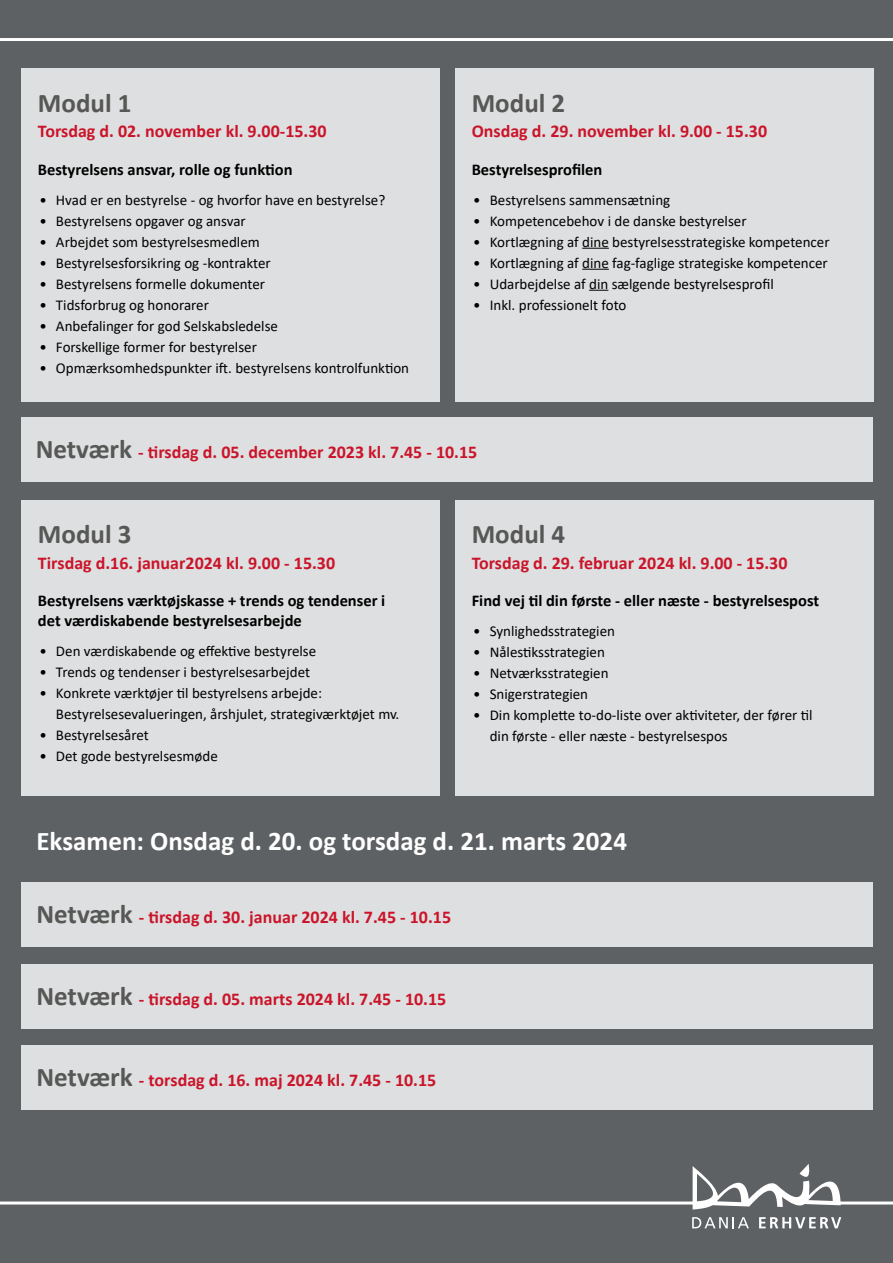
<style>
.page{position:relative;width:893px;height:1263px;background:#5e6164}
.page>*{position:absolute;margin:0;border:0;box-sizing:border-box;transform-origin:0 0}
.t1{font:700 27px "Calibri";color:#fff}
.t2{font:700 27px "Calibri";color:#575756}
.t3{font:700 18px "Calibri";color:#ca142a}
.t4{font:700 16.5px/19.8px "Calibri";color:#000}
.t5{font:15px/21px "Calibri";color:#000}
.s1{font-size:27px;color:#575756}
</style>
<div class="page">
<div style="left:21px;top:68px;width:418px;height:334px;background:#dedfe0"></div>
<svg style="left:692px;top:1217px;width:57px;height:11px"></svg>
<svg style="left:759px;top:1217px;width:82px;height:11px"></svg>
<svg style="left:693px;top:1164px;width:148px;height:46px"></svg>
<hr style="left:0;top:1201px;width:694px;height:3px;background:#fff">
<hr style="left:839px;top:1201px;width:54px;height:3px;background:#fff">
<hr style="left:0;top:38px;width:893px;height:3px;background:#fff">
<div style="left:455px;top:68px;width:418px;height:334px;background:#dedfe0"></div>
<svg style="left:582px;top:248px;width:27px;height:1px"></svg>
<svg style="left:582px;top:269px;width:27px;height:1px"></svg>
<svg style="left:589px;top:290px;width:19px;height:1px"></svg>
<div style="left:21px;top:500px;width:418px;height:295px;background:#dedfe0"></div>
<div style="left:455px;top:500px;width:418px;height:295px;background:#dedfe0"></div>
<div style="left:21px;top:882px;width:852px;height:64px;background:#dedfe0"></div>
<div style="left:21px;top:964px;width:852px;height:64px;background:#dedfe0"></div>
<div style="left:21px;top:1046px;width:852px;height:64px;background:#dedfe0"></div>
<div style="left:21px;top:418px;width:851px;height:64px;background:#dedfe0"></div>
<h1 class="t2" style="left:38px;top:84px;width:95px">Modul 1</h1>
<p class="t3" style="left:38px;top:119px;width:290px">Torsdag d. 02. november kl. 9.00-15.30</p>
<p class="t4" style="left:38px;top:159px;width:256px">Bestyrelsens ansvar, rolle og funktion</p>
<p class="t5" style="left:39px;top:189px;width:347px">• Hvad er en bestyrelse - og hvorfor have en bestyrelse?</p>
<p class="t5" style="left:39px;top:210px;width:208px">• Bestyrelsens opgaver og ansvar</p>
<p class="t5" style="left:39px;top:231px;width:222px">• Arbejdet som bestyrelsesmedlem</p>
<p class="t5" style="left:39px;top:252px;width:233px">• Bestyrelsesforsikring og -kontrakter</p>
<p class="t5" style="left:39px;top:273px;width:227px">• Bestyrelsens formelle dokumenter</p>
<p class="t5" style="left:39px;top:294px;width:171px">• Tidsforbrug og honorarer</p>
<p class="t5" style="left:39px;top:315px;width:240px">• Anbefalinger for god Selskabsledelse</p>
<p class="t5" style="left:39px;top:336px;width:219px">• Forskellige former for bestyrelser</p>
<p class="t5" style="left:39px;top:357px;width:371px">• Opmærksomhedspunkter ift. bestyrelsens kontrolfunktion</p>
<h1 class="t2" style="left:472px;top:84px;width:95px">Modul 2</h1>
<p class="t3" style="left:472px;top:119px;width:297px">Onsdag d. 29. november kl. 9.00 - 15.30</p>
<p class="t4" style="left:472px;top:159px;width:132px">Bestyrelsesprofilen</p>
<p class="t5" style="left:473px;top:189px;width:199px">• Bestyrelsens sammensætning</p>
<p class="t5" style="left:473px;top:210px;width:275px">• Kompetencebehov i de danske bestyrelser</p>
<p class="t5" style="left:473px;top:231px;width:358px">• Kortlægning af dine bestyrelsesstrategiske kompetencer</p>
<p class="t5" style="left:473px;top:252px;width:356px">• Kortlægning af dine fag-faglige strategiske kompetencer</p>
<p class="t5" style="left:473px;top:273px;width:302px">• Udarbejdelse af din sælgende bestyrelsesprofil</p>
<p class="t5" style="left:473px;top:294px;width:155px">• Inkl. professionelt foto</p>
<p class="t3" style="left:36px;top:439px;width:443px"><span class="s1">Netværk</span> - tirsdag d. 05. december 2023 kl. 7.45 - 10.15</p>
<h1 class="t2" style="left:38px;top:515px;width:95px">Modul 3</h1>
<p class="t3" style="left:38px;top:550px;width:299px">Tirsdag d.16. januar2024 kl. 9.00 - 15.30</p>
<p class="t4" style="left:38px;top:591px;width:349px">Bestyrelsens værktøjskasse + trends og tendenser i det værdiskabende bestyrelsesarbejde</p>
<p class="t5" style="left:39px;top:640px;width:278px">• Den værdiskabende og effektive bestyrelse</p>
<p class="t5" style="left:39px;top:661px;width:272px">• Trends og tendenser i bestyrelsesarbejdet</p>
<p class="t5" style="left:56px;top:682px;width:345px;text-indent:-16px">• Konkrete værktøjer til bestyrelsens arbejde:<br>Bestyrelsesevalueringen, årshjulet, strategiværktøjet mv.</p>
<p class="t5" style="left:39px;top:724px;width:111px">• Bestyrelsesåret</p>
<p class="t5" style="left:39px;top:745px;width:180px">• Det gode bestyrelsesmøde</p>
<h1 class="t2" style="left:472px;top:515px;width:95px">Modul 4</h1>
<p class="t3" style="left:472px;top:550px;width:317px">Torsdag d. 29. februar 2024 kl. 9.00 - 15.30</p>
<p class="t4" style="left:472px;top:591px;width:349px">Find vej til din første - eller næste - bestyrelsespost</p>
<p class="t5" style="left:473px;top:620px;width:143px">• Synlighedsstrategien</p>
<p class="t5" style="left:473px;top:641px;width:133px">• Nålestiksstrategien</p>
<p class="t5" style="left:473px;top:662px;width:137px">• Netværksstrategien</p>
<p class="t5" style="left:473px;top:683px;width:116px">• Snigerstrategien</p>
<p class="t5" style="left:490px;top:704px;width:324px;text-indent:-16px">• Din komplette to-do-liste over aktiviteter, der fører til din første - eller næste - bestyrelsespos</p>
<h1 class="t1" style="left:36px;top:821px;width:592px">Eksamen: Onsdag d. 20. og torsdag d. 21. marts 2024</h1>
<p class="t3" style="left:36px;top:904px;width:416px"><span class="s1">Netværk</span> - tirsdag d. 30. januar 2024 kl. 7.45 - 10.15</p>
<p class="t3" style="left:36px;top:986px;width:411px"><span class="s1">Netværk</span> - tirsdag d. 05. marts 2024 kl. 7.45 - 10.15</p>
<p class="t3" style="left:36px;top:1067px;width:401px"><span class="s1">Netværk</span> - torsdag d. 16. maj 2024 kl. 7.45 - 10.15</p>
</div>
